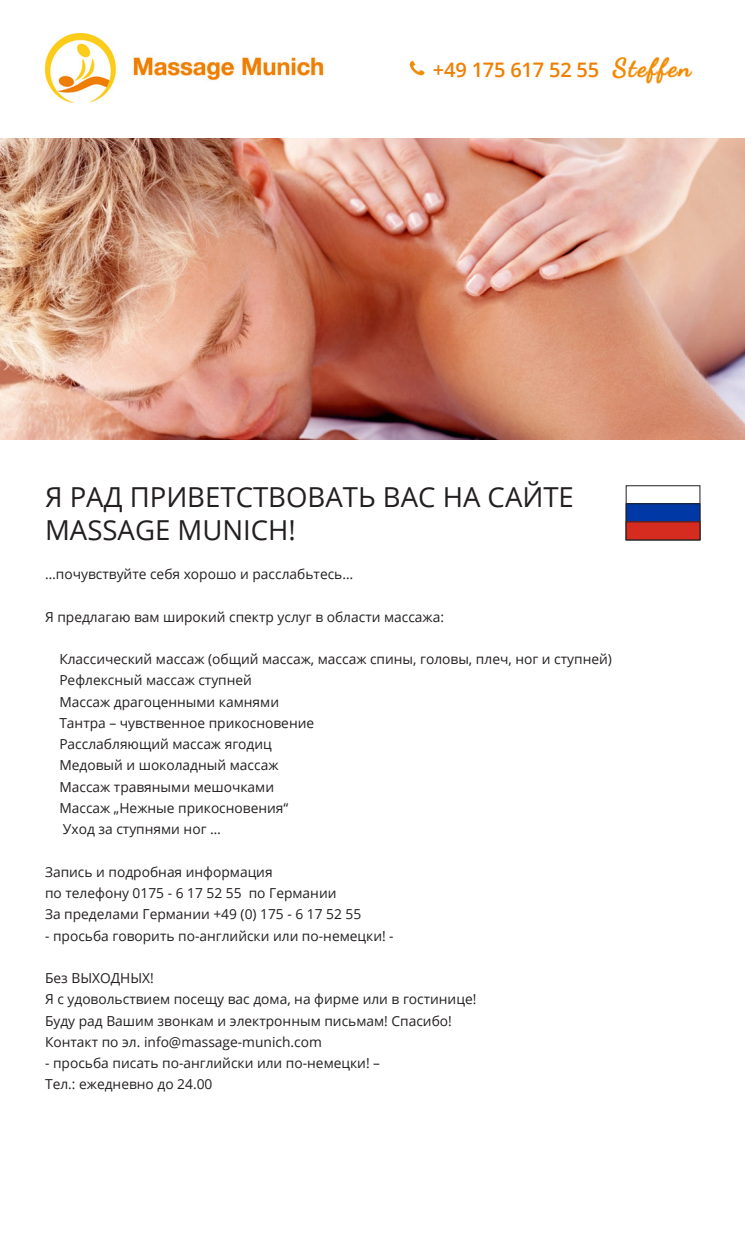
<style>
.page{position:relative;width:745px;height:1241px;background:#fff}
.page>*{position:absolute;margin:0;border:0;box-sizing:border-box;transform-origin:0 0}
.t1{font:27.5px/33px "Open Sans";color:#231f20}
.t2{font:600 20px "Open Sans";letter-spacing:-.01em;color:#ef7f01}
.t3{font:13.75px/21.2px "Open Sans";color:#231f20}
</style>
<div class="page">
<img style="left:0;top:138px;width:744px;height:302px">
<img style="left:45px;top:33px;width:279px;height:69px">
<img style="left:612px;top:57px;width:81px;height:27px">
<img style="left:409px;top:60px;width:16px;height:16px">
<div style="left:625px;top:485px;width:74px;height:55px;border:1px solid #231f20"></div>
<div style="left:625px;top:503px;width:74px;height:36px;background:#0038a6"></div>
<div style="left:625px;top:503px;width:74px;height:37px;border:1px solid #231f20"></div>
<div style="left:625px;top:521px;width:74px;height:18px;background:#d62b1f"></div>
<div style="left:625px;top:521px;width:74px;height:19px;border:1px solid #231f20"></div>
<h2 class="t2" style="left:432px;top:56px;width:168px">+49 175 617 52 55</h2>
<h1 class="t1" style="left:45px;top:479px;width:530px">-Я РАД ПРИВЕТСТВОВАТЬ ВАС НА САЙТЕ<br>MASSAGE MUNICH!</h1>
<p class="t3" style="left:45px;top:563px;width:309px">…почувствуйте себя хорошо и расслабьтесь…</p>
<p class="t3" style="left:45px;top:605px;width:400px">Я предлагаю вам широкий спектр услуг в области массажа:</p>
<p class="t3" style="left:59px;top:648px;width:553px">Классический массаж (общий массаж, массаж спины, головы, плеч, ног и ступней)<br>Рефлексный массаж ступней<br>Массаж драгоценными камнями<br>Тантра – чувственное прикосновение<br>Расслабляющий массаж ягодиц<br>Медовый и шоколадный массаж<br>Массаж травяными мешочками<br>Массаж „Нежные прикосновения“<br>Уход за ступнями ног …</p>
<p class="t3" style="left:45px;top:860px;width:317px">Запись и подробная информация<br>по телефону 0175 - 6 17 52 55 по Германии<br>За пределами Германии +49 (0) 175 - 6 17 52 55</p>
<p class="t3" style="left:45px;top:924px;width:350px">- просьба говорить по-английски или по-немецки! -</p>
<p class="t3" style="left:45px;top:966px;width:432px">Без ВЫХОДНЫХ!<br>Я с удовольствием посещу вас дома, на фирме или в гостинице!<br>Буду рад Вашим звонкам и электронным письмам! Спасибо!<br>Контакт по эл. info@massage-munich.com</p>
<p class="t3" style="left:45px;top:1051px;width:336px">- просьба писать по-английски или по-немецки! –<br>Тел.: ежедневно до 24.00</p>
</div>
